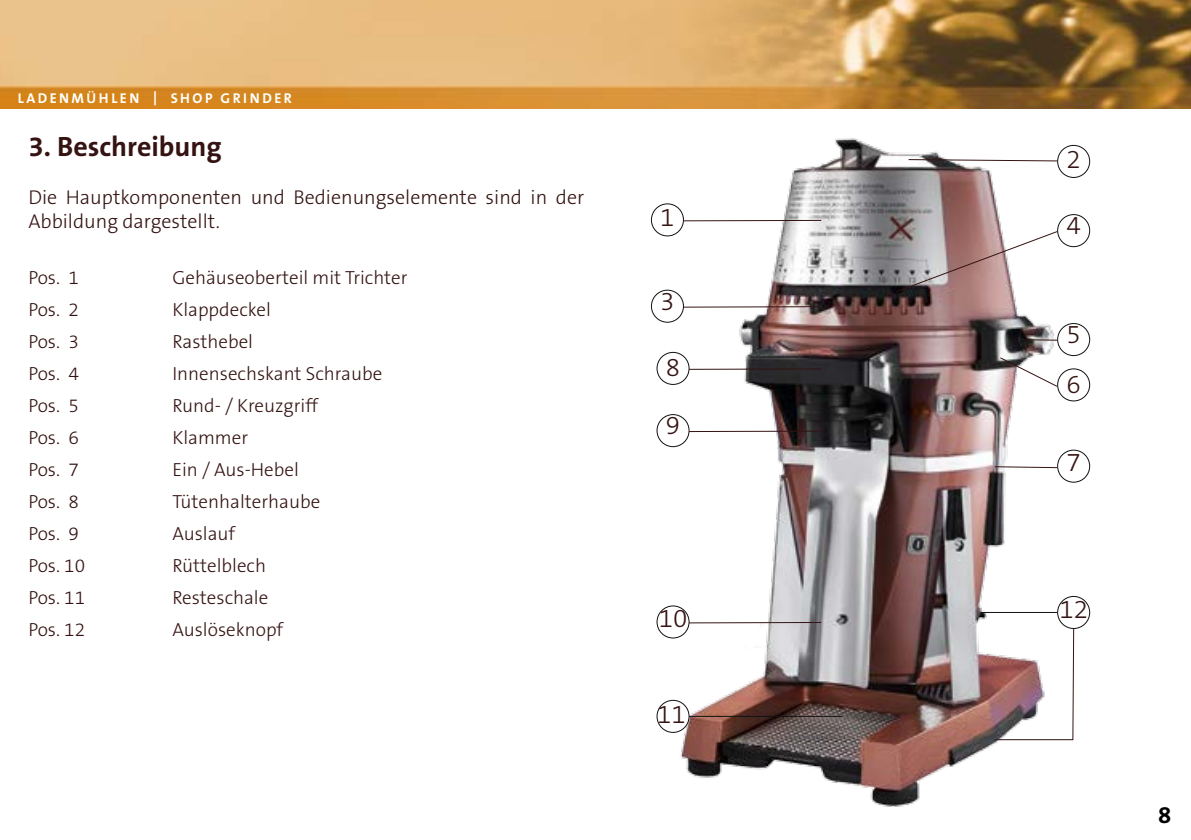
<style>
.page{position:relative;width:1191px;height:840px;background:#fff}
.page>*{position:absolute;margin:0;border:0;box-sizing:border-box;transform-origin:0 0}
.t1{font:700 28px "The Sans B7";color:#341312}
.t2{font:300 26px "The Sans B3";color:#341312}
.t3{font:700 24px "The Sans B7";color:#000}
.t4{font:300 20px/24px "The Sans B3";color:#341312}
.t5{font:300 19px "The Sans B3";color:#341312}
.t6{font:700 14.2px "The Sans B7";letter-spacing:.17em;color:#fff}
</style>
<div class="page">
<img style="left:0;top:0;width:1191px;height:108px">
<img style="left:673px;top:138px;width:399px;height:669px">
<div style="left:651px;top:204px;width:32px;height:32px;background:#fff;border-radius:50%"></div>
<div style="left:651px;top:203px;width:33px;height:33px;border:1px solid #111211;border-radius:50%"></div>
<div style="left:651px;top:290px;width:32px;height:32px;background:#fff;border-radius:50%"></div>
<div style="left:651px;top:289px;width:33px;height:33px;border:1px solid #111211;border-radius:50%"></div>
<hr style="left:684px;top:621px;width:137px;height:2px;background:#341312">
<hr style="left:684px;top:368px;width:137px;height:1px;background:#341312">
<hr style="left:684px;top:430px;width:137px;height:2px;background:#341312">
<hr style="left:684px;top:220px;width:137px;height:1px;background:#341312">
<hr style="left:684px;top:306px;width:137px;height:1px;background:#341312">
<svg style="left:907px;top:158px;width:150px;height:4px"></svg>
<svg style="left:993px;top:465px;width:64px;height:3px"></svg>
<hr style="left:1024px;top:339px;width:33px;height:1px;background:#341312">
<hr style="left:684px;top:715px;width:158px;height:1px;background:#111211">
<hr style="left:980px;top:611px;width:77px;height:1px;background:#111211">
<div style="left:657px;top:605px;width:32px;height:32px;background:#fff;border-radius:50%"></div>
<div style="left:656px;top:605px;width:33px;height:33px;border:1px solid #111211;border-radius:50%"></div>
<div style="left:657px;top:352px;width:32px;height:32px;background:#fff;border-radius:50%"></div>
<div style="left:656px;top:351px;width:33px;height:34px;border:1px solid #111211;border-radius:50%"></div>
<div style="left:657px;top:414px;width:32px;height:32px;background:#fff;border-radius:50%"></div>
<div style="left:656px;top:414px;width:33px;height:33px;border:1px solid #111211;border-radius:50%"></div>
<div style="left:657px;top:700px;width:32px;height:32px;background:#fff;border-radius:50%"></div>
<div style="left:656px;top:699px;width:33px;height:33px;border:1px solid #111211;border-radius:50%"></div>
<div style="left:1057px;top:596px;width:32px;height:32px;background:#fff;border-radius:50%"></div>
<div style="left:1057px;top:595px;width:33px;height:33px;border:1px solid #111211;border-radius:50%"></div>
<div style="left:1057px;top:145px;width:32px;height:32px;background:#fff;border-radius:50%"></div>
<div style="left:1057px;top:145px;width:33px;height:33px;border:1px solid #111211;border-radius:50%"></div>
<div style="left:1057px;top:368px;width:32px;height:32px;background:#fff;border-radius:50%"></div>
<div style="left:1057px;top:368px;width:33px;height:33px;border:1px solid #111211;border-radius:50%"></div>
<div style="left:1057px;top:450px;width:32px;height:32px;background:#fff;border-radius:50%"></div>
<div style="left:1057px;top:449px;width:33px;height:33px;border:1px solid #111211;border-radius:50%"></div>
<div style="left:1057px;top:323px;width:32px;height:32px;background:#fff;border-radius:50%"></div>
<div style="left:1057px;top:323px;width:33px;height:33px;border:1px solid #111211;border-radius:50%"></div>
<div style="left:1057px;top:214px;width:32px;height:32px;background:#fff;border-radius:50%"></div>
<div style="left:1057px;top:214px;width:33px;height:33px;border:1px solid #111211;border-radius:50%"></div>
<svg style="left:999px;top:356px;width:59px;height:31px"></svg>
<svg style="left:993px;top:627px;width:81px;height:113px"></svg>
<svg style="left:895px;top:230px;width:163px;height:63px"></svg>
<p class="t6" style="left:18px;top:91px;width:276px">LADENMÜHLEN | SHOP GRINDER</p>
<h1 class="t1" style="left:28px;top:131px;width:195px">3. Beschreibung</h1>
<p class="t4" style="left:28px;top:186px;width:557px">Die Hauptkomponenten und Bedienungselemente sind in der<br>Abbildung dargestellt.</p>
<p class="t5" style="left:28px;top:267px;width:52px">Pos. 1</p>
<p class="t5" style="left:172px;top:267px;width:236px">Gehäuseoberteil mit Trichter</p>
<p class="t5" style="left:28px;top:299px;width:52px">Pos. 2</p>
<p class="t5" style="left:172px;top:299px;width:100px">Klappdeckel</p>
<p class="t5" style="left:28px;top:331px;width:52px">Pos. 3</p>
<p class="t5" style="left:172px;top:331px;width:82px">Rasthebel</p>
<p class="t5" style="left:28px;top:363px;width:52px">Pos. 4</p>
<p class="t5" style="left:172px;top:363px;width:211px">Innensechskant Schraube</p>
<p class="t5" style="left:28px;top:395px;width:52px">Pos. 5</p>
<p class="t5" style="left:172px;top:395px;width:147px">Rund- / Kreuzgriff</p>
<p class="t5" style="left:28px;top:427px;width:52px">Pos. 6</p>
<p class="t5" style="left:172px;top:427px;width:77px">Klammer</p>
<p class="t5" style="left:28px;top:459px;width:52px">Pos. 7</p>
<p class="t5" style="left:172px;top:459px;width:128px">Ein / Aus-Hebel</p>
<p class="t5" style="left:28px;top:491px;width:52px">Pos. 8</p>
<p class="t5" style="left:172px;top:491px;width:149px">Tütenhalterhaube</p>
<p class="t5" style="left:28px;top:523px;width:52px">Pos. 9</p>
<p class="t5" style="left:172px;top:523px;width:64px">Auslauf</p>
<p class="t5" style="left:28px;top:555px;width:58px">Pos. 10</p>
<p class="t5" style="left:172px;top:555px;width:95px">Rüttelblech</p>
<p class="t5" style="left:28px;top:587px;width:58px">Pos. 11</p>
<p class="t5" style="left:172px;top:587px;width:97px">Resteschale</p>
<p class="t5" style="left:28px;top:619px;width:58px">Pos. 12</p>
<p class="t5" style="left:172px;top:619px;width:112px">Auslöseknopf</p>
<h2 class="t2" style="left:660px;top:204px;width:16px">1</h2>
<h2 class="t2" style="left:660px;top:287px;width:16px">3</h2>
<h2 class="t2" style="left:666px;top:354px;width:16px">8</h2>
<h2 class="t2" style="left:666px;top:412px;width:16px">9</h2>
<h2 class="t2" style="left:658px;top:604px;width:30px">10</h2>
<h2 class="t2" style="left:657px;top:700px;width:30px">11</h2>
<h2 class="t2" style="left:1066px;top:146px;width:16px">2</h2>
<h2 class="t2" style="left:1066px;top:212px;width:16px">4</h2>
<h2 class="t2" style="left:1066px;top:321px;width:16px">5</h2>
<h2 class="t2" style="left:1066px;top:370px;width:16px">6</h2>
<h2 class="t2" style="left:1066px;top:449px;width:16px">7</h2>
<h2 class="t2" style="left:1059px;top:595px;width:30px">12</h2>
<p class="t3" style="left:1158px;top:802px;width:15px">8</p>
</div>
